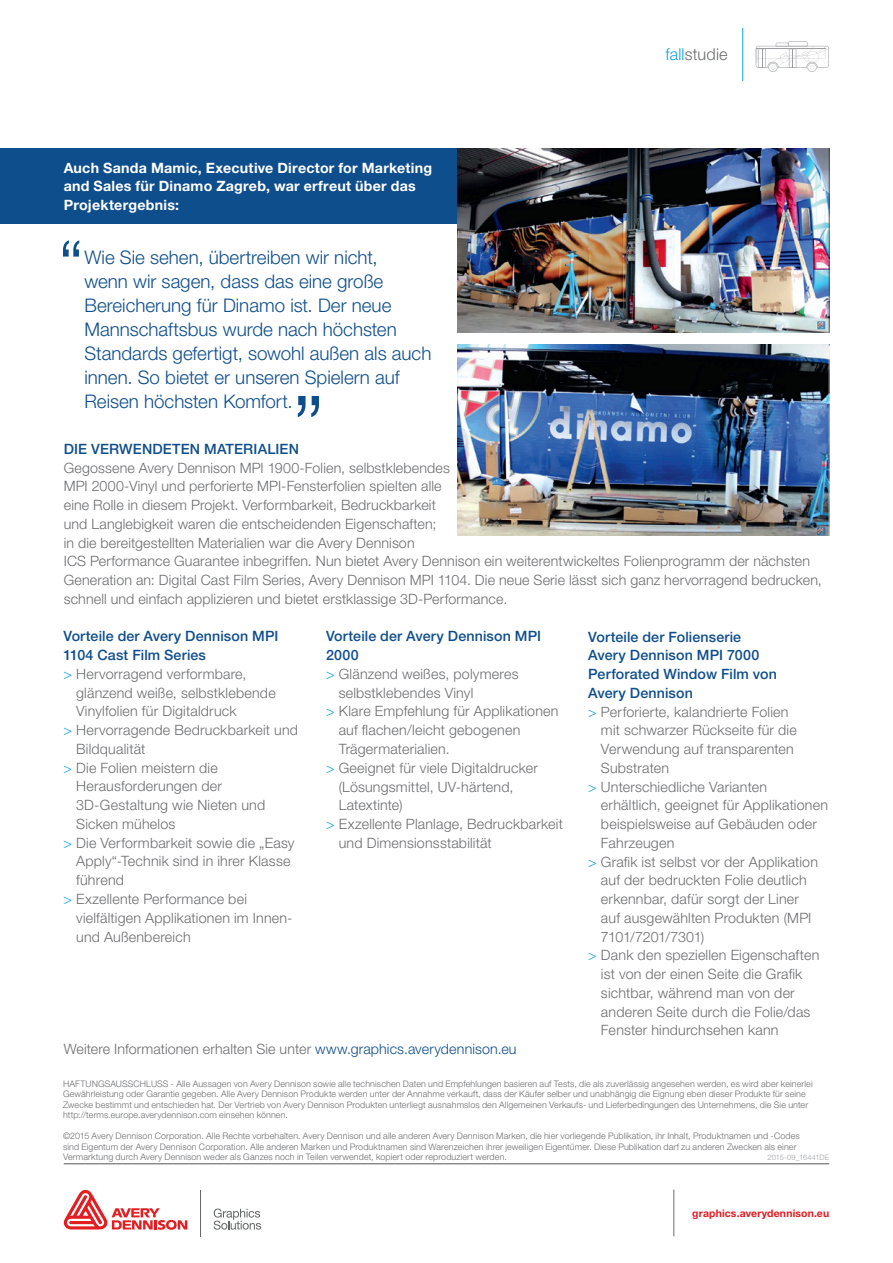
<style>
.page{position:relative;width:893px;height:1263px;background:#fff}
.page>*{position:absolute;margin:0;border:0;box-sizing:border-box;transform-origin:0 0}
.t1{font:300 18.75px/24px "Helvetica Neue LT Std";color:#0f4e8c}
.t2{font:300 16.35px "Helvetica Neue LT Std";letter-spacing:.01em;color:#6c6d70}
.t3{font:300 14.25px/18.8px "Helvetica Neue LT Std";letter-spacing:.015em;color:#6c6d70}
.t4{font:500 14.25px/18.8px "Helvetica Neue LT Std";letter-spacing:.01em;color:#0f4e8c}
.t5{font:700 14.25px/18.8px "Helvetica Neue LT Std";letter-spacing:.015em;color:#fff}
.t6{font:300 14.25px "Helvetica Neue LT Std";letter-spacing:-.025em;color:#6c6d70}
.t7{font:700 10.5px "Helvetica Neue LT Std";letter-spacing:.015em;color:#e21a21}
.t8{font:300 9px/10.5px "Helvetica Neue LT Std";letter-spacing:.015em;color:#6c6d70}
.t9{font:300 7.5px "Helvetica Neue LT Std";color:#9d9fa2}
.s1{color:#13a3dd}
.s2{font-weight:300;color:#13a3dd}
.s3{font-weight:300;color:#6c6d70}
.s4{color:#0f4e8c}
</style>
<div class="page">
<hr style="left:64px;top:1163px;width:765px;height:1px;background:#57585a">
<hr style="left:674px;top:1189px;width:1px;height:47px;background:#6c6d70">
<hr style="left:201px;top:1190px;width:1px;height:46px;background:#646768">
<svg style="left:64px;top:1190px;width:123px;height:40px"></svg>
<svg style="left:214px;top:1208px;width:47px;height:22px"></svg>
<hr style="left:742px;top:28px;width:1px;height:53px;background:#13a3dd">
<svg style="left:756px;top:41px;width:73px;height:31px"></svg>
<div style="left:0;top:146px;width:457px;height:56px;background:linear-gradient(to right,#0f4e8c,#0f4e8c)"></div>
<div style="left:0;top:149px;width:457px;height:75px;background:#0f4e8c"></div>
<svg style="left:63px;top:240px;width:16px;height:17px"></svg>
<svg style="left:298px;top:396px;width:21px;height:21px"></svg>
<img style="left:457px;top:344px;width:372px;height:192px">
<img style="left:457px;top:149px;width:372px;height:183px">
<p class="t5" style="left:64px;top:158px;width:370px">Auch Sanda Mamic, Executive Director for Marketing and Sales für Dinamo Zagreb, war erfreut über das<br>Projektergebnis:</p>
<p class="t1" style="left:84px;top:245px;width:348px">Wie Sie sehen, übertreiben wir nicht,<br>wenn wir sagen, dass das eine große Bereicherung für Dinamo ist. Der neue Mannschaftsbus wurde nach höchsten Standards gefertigt, sowohl außen als auch innen. So bietet er unseren Spielern auf Reisen höchsten Komfort.</p>
<p class="t2" style="left:665px;top:44px;width:64px"><span class="s1">fall</span>studie</p>
<p class="t4" style="left:64px;top:439px;width:237px">DIE VERWENDETEN MATERIALIEN</p>
<p class="t3" style="left:64px;top:458px;width:759px">Gegossene Avery Dennison MPI 1900-Folien, selbstklebendes<br>MPI 2000-Vinyl und perforierte MPI-Fensterfolien spielten alle<br>eine Rolle in diesem Projekt. Verformbarkeit, Bedruckbarkeit<br>und Langlebigkeit waren die entscheidenden Eigenschaften;<br>in die bereitgestellten Materialien war die Avery Dennison<br>ICS Performance Guarantee inbegriffen. Nun bietet Avery Dennison ein weiterentwickeltes Folienprogramm der nächsten Generation an: Digital Cast Film Series, Avery Dennison MPI 1104. Die neue Serie lässt sich ganz hervorragend bedrucken, schnell und einfach applizieren und bietet erstklassige 3D-Performance.</p>
<p class="t4" style="left:63px;top:627px;width:217px">Vorteile der Avery Dennison MPI<br>1104 Cast Film Series<br><span class="s2">&gt;</span> <span class="s3">Hervorragend verformbare,</span></p>
<p class="t3" style="left:76px;top:683px;width:201px">glänzend weiße, selbstklebende</p>
<p class="t3" style="left:76px;top:702px;width:162px">Vinylfolien für Digitaldruck</p>
<p class="t3" style="left:63px;top:720px;width:236px"><span class="s1">&gt;</span> Hervorragende Bedruckbarkeit und</p>
<p class="t3" style="left:76px;top:739px;width:71px">Bildqualität</p>
<p class="t3" style="left:63px;top:758px;width:156px"><span class="s1">&gt;</span> Die Folien meistern die</p>
<p class="t3" style="left:76px;top:777px;width:147px">Herausforderungen der</p>
<p class="t3" style="left:76px;top:795px;width:191px">3D-Gestaltung wie Nieten und</p>
<p class="t3" style="left:76px;top:814px;width:101px">Sicken mühelos</p>
<p class="t3" style="left:63px;top:833px;width:233px"><span class="s1">&gt;</span> Die Verformbarkeit sowie die „Easy</p>
<p class="t3" style="left:76px;top:852px;width:216px">Apply“-Technik sind in ihrer Klasse</p>
<p class="t3" style="left:76px;top:870px;width:49px">führend</p>
<p class="t3" style="left:63px;top:889px;width:185px"><span class="s1">&gt;</span> Exzellente Performance bei</p>
<p class="t3" style="left:76px;top:908px;width:218px">vielfältigen Applikationen im Innen-</p>
<p class="t3" style="left:76px;top:927px;width:116px">und Außenbereich</p>
<p class="t4" style="left:326px;top:627px;width:217px">Vorteile der Avery Dennison MPI</p>
<p class="t4" style="left:326px;top:646px;width:34px">2000</p>
<p class="t3" style="left:326px;top:664px;width:194px"><span class="s1">&gt;</span> Glänzend weißes, polymeres</p>
<p class="t3" style="left:339px;top:683px;width:136px">selbstklebendes Vinyl</p>
<p class="t3" style="left:326px;top:702px;width:234px"><span class="s1">&gt;</span> Klare Empfehlung für Applikationen</p>
<p class="t3" style="left:339px;top:720px;width:183px">auf flachen/leicht gebogenen</p>
<p class="t3" style="left:339px;top:739px;width:112px">Trägermaterialien.</p>
<p class="t3" style="left:326px;top:758px;width:213px"><span class="s1">&gt;</span> Geeignet für viele Digitaldrucker</p>
<p class="t3" style="left:339px;top:777px;width:176px">(Lösungsmittel, UV-härtend,</p>
<p class="t3" style="left:339px;top:795px;width:65px">Latextinte)</p>
<p class="t3" style="left:326px;top:814px;width:238px"><span class="s1">&gt;</span> Exzellente Planlage, Bedruckbarkeit</p>
<p class="t3" style="left:339px;top:833px;width:155px">und Dimensionsstabilität</p>
<p class="t4" style="left:588px;top:627px;width:154px">Vorteile der Folienserie</p>
<p class="t4" style="left:588px;top:646px;width:173px">Avery Dennison MPI 7000</p>
<p class="t4" style="left:588px;top:664px;width:190px">Perforated Window Film von</p>
<p class="t4" style="left:588px;top:683px;width:106px">Avery Dennison</p>
<p class="t3" style="left:588px;top:702px;width:202px"><span class="s1">&gt;</span> Perforierte, kalandrierte Folien</p>
<p class="t3" style="left:601px;top:720px;width:197px">mit schwarzer Rückseite für die</p>
<p class="t3" style="left:601px;top:739px;width:194px">Verwendung auf transparenten</p>
<p class="t3" style="left:601px;top:758px;width:70px">Substraten</p>
<p class="t3" style="left:588px;top:777px;width:180px"><span class="s1">&gt;</span> Unterschiedliche Varianten</p>
<p class="t3" style="left:601px;top:795px;width:229px">erhältlich, geeignet für Applikationen</p>
<p class="t3" style="left:601px;top:814px;width:217px">beispielsweise auf Gebäuden oder</p>
<p class="t3" style="left:601px;top:833px;width:75px">Fahrzeugen</p>
<p class="t3" style="left:588px;top:852px;width:231px"><span class="s1">&gt;</span> Grafik ist selbst vor der Applikation</p>
<p class="t3" style="left:601px;top:870px;width:207px">auf der bedruckten Folie deutlich</p>
<p class="t3" style="left:601px;top:889px;width:200px">erkennbar, dafür sorgt der Liner</p>
<p class="t3" style="left:601px;top:908px;width:212px">auf ausgewählten Produkten (MPI</p>
<p class="t6" style="left:601px;top:928px;width:105px">7101/7201/7301)</p>
<p class="t3" style="left:588px;top:945px;width:233px"><span class="s1">&gt;</span> Dank den speziellen Eigenschaften</p>
<p class="t3" style="left:601px;top:964px;width:203px">ist von der einen Seite die Grafik</p>
<p class="t3" style="left:601px;top:983px;width:195px">sichtbar, während man von der</p>
<p class="t3" style="left:601px;top:1002px;width:211px">anderen Seite durch die Folie/das</p>
<p class="t3" style="left:601px;top:1020px;width:179px">Fenster hindurchsehen kann</p>
<p class="t3" style="left:64px;top:1039px;width:454px">Weitere Informationen erhalten Sie unter <span class="s4">www.graphics.averydennison.eu</span></p>
<p class="t8" style="left:63px;top:1078px;width:751px">HAFTUNGSAUSSCHLUSS - Alle Aussagen von Avery Dennison sowie alle technischen Daten und Empfehlungen basieren auf Tests, die als zuverlässig angesehen werden, es wird aber keinerlei Gewährleistung oder Garantie gegeben. Alle Avery Dennison Produkte werden unter der Annahme verkauft, dass der Käufer selber und unabhängig die Eignung eben dieser Produkte für seine Zwecke bestimmt und entschieden hat. Der Vertrieb von Avery Dennison Produkten unterliegt ausnahmslos den Allgemeinen Verkaufs- und Lieferbedingungen des Unternehmens, die Sie unter http://terms.europe.averydennison.com einsehen können.</p>
<p class="t8" style="left:63px;top:1131px;width:738px">©2015 Avery Dennison Corporation. Alle Rechte vorbehalten. Avery Dennison und alle anderen Avery Dennison Marken, die hier vorliegende Publikation, ihr Inhalt, Produktnamen und -Codes sind Eigentum der Avery Dennison Corporation. Alle anderen Marken und Produktnamen sind Warenzeichen ihrer jeweiligen Eigentümer. Diese Publikation darf zu anderen Zwecken als einer<br>Vermarktung durch Avery Dennison weder als Ganzes noch in Teilen verwendet, kopiert oder reproduziert werden.</p>
<p class="t9" style="left:767px;top:1153px;width:63px">2015-09_16441DE</p>
<p class="t7" style="left:692px;top:1207px;width:138px">graphics.averydennison.eu</p>
</div>
